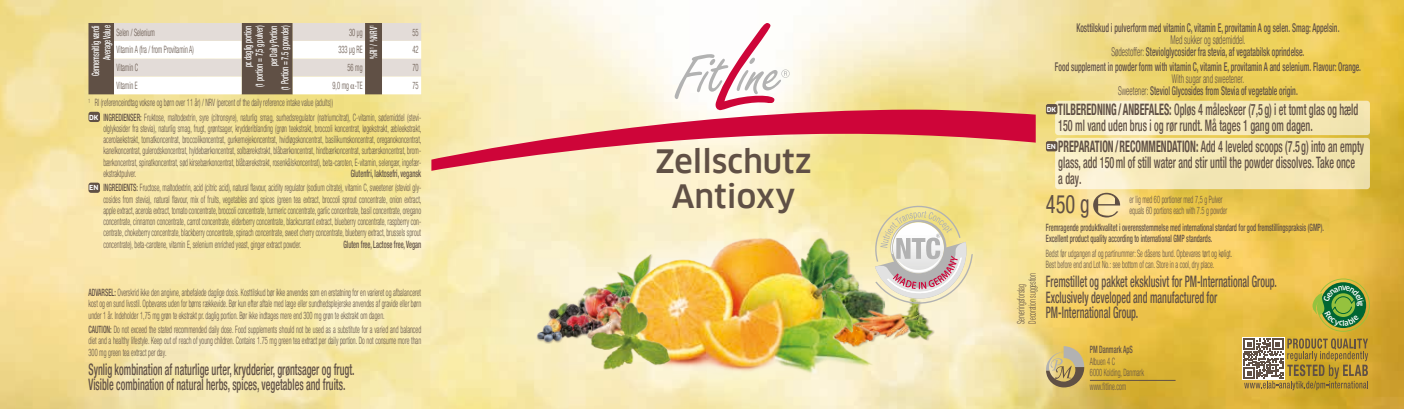
<style>
.page{position:relative;width:1404px;height:409px;background:#fff}
.page>*{position:absolute;margin:0;border:0;box-sizing:border-box;transform-origin:0 0}
.t1{font:500 31.5px/34.5px "Clan Pro";color:#605045;text-align:center}
.t2{font:condensed 25.5px "Helvetica Neue LT Pro";color:#605045;scale:.8 1}
.t3{font:500 condensed 15.75px/15.8px "Helvetica Neue LT Pro";color:#605045;scale:.64 1}
.t4{font:500 condensed 12px/12px "Helvetica Neue LT Pro";color:#605045;text-align:center;scale:.64 1}
.t5{font:300 condensed 10.05px/11.2px "Helvetica Neue LT Pro";color:#605045;scale:.64 1}
.t6{font:500 condensed 10.05px/11.2px "Helvetica Neue LT Pro";color:#605045;scale:.64 1}
.t7{font:500 condensed 10.05px/11.2px "Helvetica Neue LT Pro";color:#fff;text-align:right;scale:.64 1}
.t8{font:700 6.75px "Clan Pro";color:#fff;scale:.95 1}
.t9{font:700 6.75px "Clan Pro";color:#fff}
.s1{font-family:"Clan Pro";font-weight:700;font-stretch:normal;font-size:6.75px;color:#fff}
.s2{font-weight:500}
.s3{font-weight:300}
.s4{font-weight:700}
</style>
<div class="page">
<img style="left:0;top:0;width:1403px;height:408px">
<img style="left:431px;top:188px;width:604px;height:202px">
<img style="left:569px;top:299px;width:111px;height:74px">
<svg style="left:431px;top:109px;width:604px;height:61px;background:#eaa08c"></svg>
<svg style="left:674px;top:23px;width:115px;height:87px"></svg>
<svg style="left:1045px;top:345px;width:39px;height:42px;background:#beab75"></svg>
<div style="left:1242px;top:337px;width:42px;height:42px;background:#fff"></div>
<svg style="left:1243px;top:338px;width:124px;height:52px;background:#ac914c"></svg>
<svg style="left:874px;top:205px;width:98px;height:98px;background:#e0d3b2"></svg>
<img style="left:891px;top:220px;width:52px;height:34px">
<div style="left:88px;top:112px;width:12px;height:10px;background:#605045;border-radius:3px"></div>
<div style="left:88px;top:182px;width:12px;height:10px;background:#605045;border-radius:3px"></div>
<hr style="left:1089px;top:379px;width:86px;height:1px;background:#605045">
<svg style="left:1054px;top:101px;width:315px;height:34px;background:#f5eabd"></svg>
<div style="left:1045px;top:104px;width:12px;height:10px;background:#605045;border-radius:2px"></div>
<svg style="left:1054px;top:138px;width:315px;height:51px;background:#f5e8ba"></svg>
<div style="left:1045px;top:141px;width:12px;height:10px;background:#605045;border-radius:2px"></div>
<svg style="left:1092px;top:192px;width:27px;height:25px"></svg>
<svg style="left:88px;top:23px;width:333px;height:71px"></svg>
<svg style="left:1311px;top:278px;width:58px;height:53px;background:#78993a"></svg>
<p class="t7" style="left:90px;top:76px;width:81px;rotate:-90deg">Gennemsnitlig værdi<br>Average Value</p>
<p class="t5" style="left:116px;top:26px;width:62px">Selen / Selenium</p>
<p class="t7" style="left:242px;top:87px;width:98px;rotate:-90deg">pr. daglig portion<br>(1 portion = 7,5 g pulver)</p>
<p class="t7" style="left:268px;top:90px;width:103px;rotate:-90deg">per Daily Portion<br>(1 Portion = 7.5 g powder)</p>
<p class="t5" style="left:349px;top:26px;width:22px">30 μg</p>
<p class="t7" style="left:368px;top:59px;width:54px;rotate:-90deg">%RI<sup>1</sup> / %NRV<sup>1</sup></p>
<p class="t5" style="left:412px;top:26px;width:11px">55</p>
<p class="t5" style="left:116px;top:44px;width:122px">Vitamin A (fra / from Provitamin A)</p>
<p class="t5" style="left:338px;top:44px;width:39px">333 μg RE</p>
<p class="t5" style="left:412px;top:44px;width:11px">42</p>
<p class="t5" style="left:116px;top:62px;width:36px">Vitamin C</p>
<p class="t5" style="left:347px;top:62px;width:25px">56 mg</p>
<p class="t5" style="left:412px;top:62px;width:11px">70</p>
<p class="t5" style="left:116px;top:80px;width:35px">Vitamin E</p>
<p class="t5" style="left:332px;top:80px;width:48px">9,0 mg -TE</p>
<p class="t5" style="left:412px;top:80px;width:11px">75</p>
<p class="t5" style="left:88px;top:95px;width:521px;line-height:14.4px"><sup>1</sup> RI (referenceindtag voksne og børn over 11 år) / NRV (percent of the daily reference intake value (adults))<br><span class="s1">DK</span> <span class="s2">INGREDIENSER:</span> Fruktose, maltodextrin, syre (citronsyre), naturlig smag, surhedsregulator (natriumcitrat), C-vitamin, sødemiddel (stevi-</p>
<p class="t5" style="left:103px;top:122px;width:498px;text-align:justify">olglykosider fra stevia), naturlig smag, frugt, grøntsager, krydderiblanding (grøn teekstrakt, broccoli koncentrat, løgekstrakt, æbleekstrakt, acerolaekstrakt, tomatkoncentrat, broccolikoncentrat, gurkemejekoncentrat, hvidløgskoncentrat, basilikumskoncentrat, oreganokoncentrat, kanelkoncentrat, gulerodskoncentrat, hyldebærkoncentrat, solbærekstrakt, blåbærkoncentrat, hindbærkoncentrat, surbærskoncentrat, brom&shy;bærkoncentrat, spinatkoncentrat, sød kirsebærkoncentrat, blåbærekstrakt, rosenkålskoncentrat), beta-caroten, E-vitamin, selengær, ingefær&shy;ekstraktpulver.</p>
<p class="t5" style="left:89px;top:166px;width:520px;line-height:14.4px;text-align:right"><span class="s2">Glutenfri, laktosefri, vegansk<br></span><span class="s1">EN</span> <span class="s2">INGREDIENTS:</span> Fructose, maltodextrin, acid (citric acid), natural flavour, acidity regulator (sodium citrate), vitamin C, sweetener (steviol gly-</p>
<p class="t5" style="left:103px;top:193px;width:498px;text-align:justify">cosides from stevia), natural flavour, mix of fruits, vegetables and spices (green tea extract, broccoli sprout concentrate, onion extract, apple extract, acerola extract, tomato concentrate, broccoli concentrate, turmeric concentrate, garlic concentrate, basil concentrate, oregano concentrate, cinnamon concentrate, carrot concentrate, elderberry concentrate, blackcurrant extract, blueberry concentrate, raspberry con&shy;centrate, chokeberry concentrate, blackberry concentrate, spinach concentrate, sweet cherry concentrate, blueberry extract, brussels sprout concentrate), beta-carotene, vitamin E, selenium enriched yeast, ginger extract powder.</p>
<p class="t6" style="left:343px;top:238px;width:123px">Gluten free, Lactose free, Vegan</p>
<p class="t5" style="left:88px;top:286px;width:521px;text-align:justify"><span class="s2">ADVARSEL:</span> Overskrid ikke den angivne, anbefalede daglige dosis. Kosttilskud bør ikke anvendes som en erstatning for en varieret og afbalanceret kost og en sund livsstil. Opbevares uden for børns rækkevide. Bør kun efter aftale med læge eller sundhedsplejerske anvendes af gravide eller børn under 1 år. Indeholder 1,75 mg grøn te ekstrakt pr. daglig portion. Bør ikke indtages mere end 300 mg grøn te ekstrakt om dagen.</p>
<p class="t5" style="left:88px;top:323px;width:521px;text-align:justify"><span class="s2">CAUTION:</span> Do not exceed the stated recommended daily dose. Food supplements should not be used as a substitute for a varied and balanced diet and a healthy lifestyle. Keep out of reach of young children. Contains 1.75 mg green tea extract per daily portion. Do not consume more than 300 mg green tea extract per day.</p>
<h3 class="t3" style="left:88px;top:360px;width:417px">Synlig kombination af naturlige urter, krydderier, grøntsager og frugt.<br>Visible combination of natural herbs, spices, vegetables and fruits.</h3>
<h1 class="t1" style="left:655px;top:144px;width:158px">Zellschutz<br>Antioxy</h1>
<p class="t5" style="left:1015px;top:323px;width:81px;rotate:-90deg">Serveringsforslag<br>Decoration suggestion</p>
<p class="t4" style="left:1076px;top:21px;width:412px">Kosttilskud i pulverform med vitamin C, vitamin E, provitamin A og selen. Smag: Appelsin.</p>
<p class="t4" style="left:1111px;top:33px;width:302px"><span class="s3">Med sukker og sødemiddel.<br>Sødestoffer:</span> Steviolglycosider fra stevia, af vegatabilsk oprindelse.</p>
<p class="t4" style="left:1054px;top:60px;width:479px">Food supplement in powder form with vitamin C, vitamin E, provitamin A and selenium. Flavour: Orange.</p>
<p class="t4" style="left:1117px;top:72px;width:282px"><span class="s3">With sugar and sweetener.<br>Sweetener:</span> Steviol Glycosides from Stevia of vegetable origin.</p>
<h3 class="t3" style="left:1058px;top:101px;width:470px"><span class="s4">TILBEREDNING/ANBEFALES:</span> Opløs 4 måleskeer (7,5g) i et tomt glas og hæld<br>150 ml vand uden brus i og rør rundt. Må tages 1 gang om dagen.</h3>
<p class="t8" style="left:1046px;top:105px;width:11px">DK</p>
<h3 class="t3" style="left:1058px;top:138px;width:479px"><span class="s4">PREPARATION/RECOMMENDATION:</span> Add 4 leveled scoops (7.5g) into an empty glass, add 150ml of still water and stir until the powder dissolves. Take once<br>a day.</h3>
<p class="t9" style="left:1046px;top:142px;width:11px">EN</p>
<h2 class="t2" style="left:1045px;top:189px;width:56px">450 g</h2>
<p class="t5" style="left:1129px;top:193px;width:154px">er lig med 60 portioner med 7,5 g Pulver equals 60 portions each with 7.5 g powder</p>
<p class="t6" style="left:1045px;top:221px;width:436px">Fremragende produktkvalitet i overensstemmelse med international standard for god fremstillingspraksis (GMP).<br>Excellent product quality according to international GMP standards.</p>
<p class="t5" style="left:1045px;top:247px;width:293px">Bedst før udgangen af og partinummer: Se dåsens bund. Opbevares tørt og køligt.<br>Best before end and Lot No.: see bottom of can. Store in a cool, dry place.</p>
<h3 class="t3" style="left:1045px;top:273px;width:362px">Fremstillet og pakket eksklusivt for PM-International Group.<br>Exclusively developed and manufactured for<br>PM-International Group.</h3>
<p class="t6" style="left:1089px;top:343px;width:68px">PM Danmark ApS</p>
<p class="t5" style="left:1089px;top:355px;width:86px">Albuen 4 C<br>6000 Kolding, Danmark</p>
<p class="t5" style="left:1089px;top:380px;width:58px">www.fitline.com</p>
</div>
